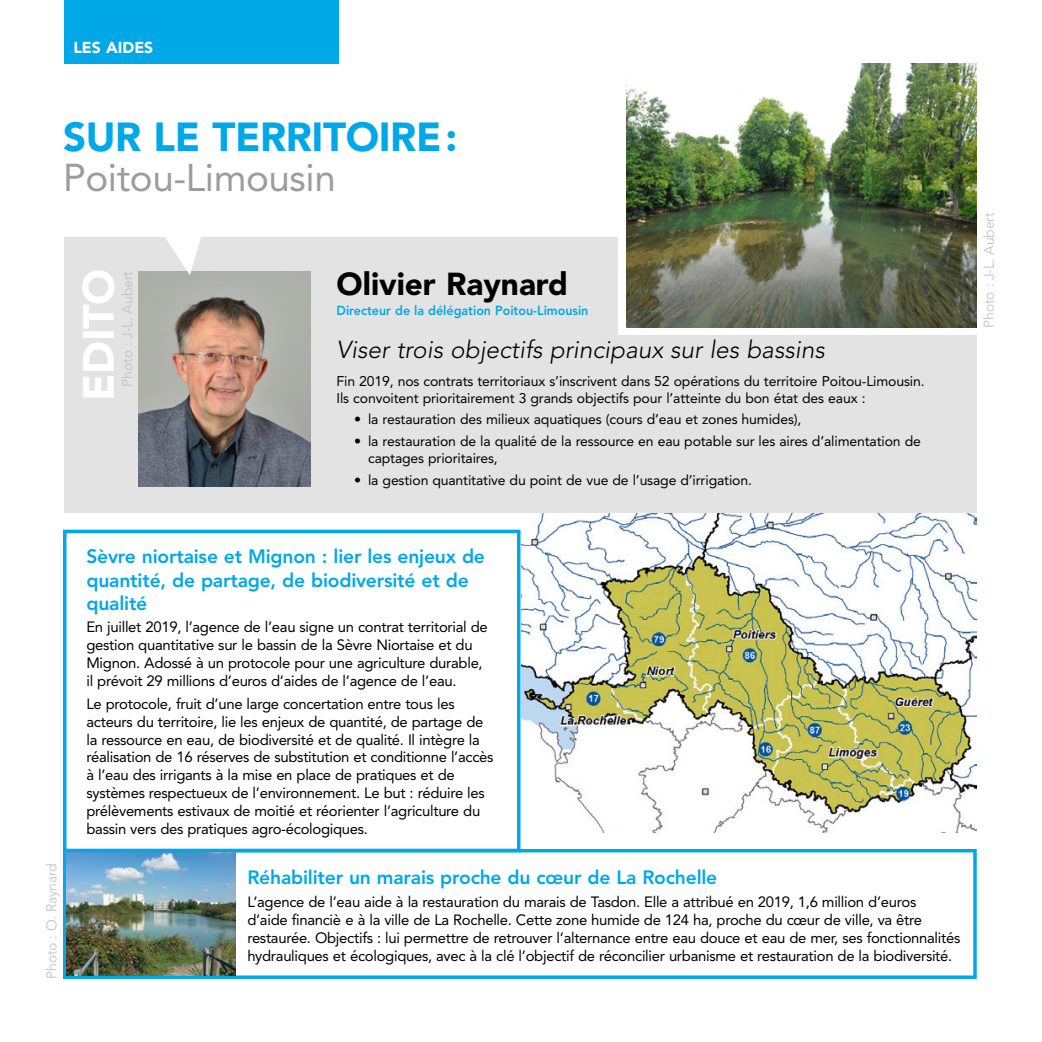
<style>
.page{position:relative;width:1042px;height:1042px;background:#fff}
.page>*{position:absolute;margin:0;border:0;box-sizing:border-box;transform-origin:0 0}
.t1{font:900 43.4px "Avenir LT Std";letter-spacing:-.01em;color:#fff}
.t2{font:900 40.25px "Avenir LT Std";letter-spacing:-.01em;color:#00a8e7}
.t3{font:38.5px "Avenir LT Std";letter-spacing:-.01em;color:#9c9c9c}
.t4{font:900 31.5px "Avenir LT Std";color:#000}
.t5{font:italic 300 24.5px "Avenir LT Std";color:#000}
.t6{font:800 19.25px/23.1px "Avenir LT Std";letter-spacing:-.01em;color:#00a8e7}
.t7{font:900 15.75px "Avenir LT Std";color:#fff}
.t8{font:14.88px/17.8px "Avenir LT Std";letter-spacing:-.02em;color:#000}
.t9{font:14px/16.8px "Avenir LT Std";letter-spacing:-.01em;color:#000}
.t10{font:300 14px "Avenir LT Std";letter-spacing:-.01em;color:#bfbfbf}
.t11{font:800 13.12px "Avenir LT Std";color:#00a8e7;scale:.95 1}
</style>
<div class="page">
<div style="left:64px;top:0;width:275px;height:63px;background:#00a8e7"></div>
<div style="left:64px;top:336px;width:913px;height:177px;background:#e3e3e3"></div>
<div style="left:64px;top:237px;width:554px;height:276px;background:#e3e3e3"></div>
<img style="left:139px;top:271px;width:171px;height:216px">
<img style="left:521px;top:513px;width:456px;height:319px">
<img style="left:627px;top:63px;width:350px;height:265px">
<svg style="left:164px;top:237px;width:38px;height:38px"></svg>
<svg style="left:63px;top:849px;width:914px;height:130px"></svg>
<svg style="left:63px;top:530px;width:457px;height:322px"></svg>
<img style="left:67px;top:852px;width:168px;height:124px">
<p class="t7" style="left:73px;top:38px;width:81px">LES AIDES</p>
<h2 class="t2" style="left:63px;top:112px;width:396px">SUR LE TERRITOIRE :</h2>
<h3 class="t3" style="left:63px;top:155px;width:274px">Poitou-Limousin</h3>
<h1 class="t1" style="left:72px;top:401px;width:134px;rotate:-90deg">EDITO</h1>
<p class="t10" style="left:119px;top:386px;width:117px;rotate:-90deg">Photo : J-L. Aubert</p>
<h3 class="t4" style="left:337px;top:265px;width:233px">Olivier Raynard</h3>
<p class="t11" style="left:337px;top:302px;width:267px">Directeur de la délégation Poitou-Limousin</p>
<h3 class="t5" style="left:337px;top:335px;width:490px">Viser trois objectifs principaux sur les bassins</h3>
<p class="t9" style="left:337px;top:373px;width:589px">Fin 2019, nos contrats territoriaux s’inscrivent dans 52 opérations du territoire Poitou-Limousin.<br>Ils convoitent prioritairement 3 grands objectifs pour l’atteinte du bon état des eaux :</p>
<p class="t9" style="left:354px;top:411px;width:449px">• la restauration des milieux aquatiques (cours d’eau et zones humides),</p>
<p class="t9" style="left:368px;top:433px;width:554px;text-indent:-14px">• la restauration de la qualité de la ressource en eau potable sur les aires d’alimentation de captages prioritaires,</p>
<p class="t9" style="left:354px;top:471px;width:399px">• la gestion quantitative du point de vue de l’usage d’irrigation.</p>
<p class="t10" style="left:981px;top:328px;width:117px;rotate:-90deg">Photo : J-L. Aubert</p>
<p class="t10" style="left:43px;top:979px;width:117px;rotate:-90deg">Photo : O. Raynard</p>
<p class="t6" style="left:86px;top:545px;width:400px">Sèvre niortaise et Mignon : lier les enjeux de quantité, de partage, de biodiversité et de qualité</p>
<p class="t8" style="left:86px;top:618px;width:403px">En juillet 2019, l’agence de l’eau signe un contrat territorial de gestion quantitative sur le bassin de la Sèvre Niortaise et du Mignon. Adossé à un protocole pour une agriculture durable, il prévoit 29 millions d’euros d’aides de l’agence de l’eau.</p>
<p class="t8" style="left:86px;top:695px;width:409px">Le protocole, fruit d’une large concertation entre tous les acteurs du territoire, lie les enjeux de quantité, de partage de la ressource en eau, de biodiversité et de qualité. Il intègre la réalisation de 16 réserves de substitution et conditionne l’accès à l’eau des irrigants à la mise en place de pratiques et de systèmes respectueux de l’environnement. Le but : réduire les prélèvements estivaux de moitié et réorienter l’agriculture du bassin vers des pratiques agro-écologiques.</p>
<p class="t6" style="left:247px;top:866px;width:471px">Réhabiliter un marais proche du cœur de La Rochelle</p>
<p class="t8" style="left:247px;top:893px;width:714px">L’agence de l’eau aide à la restauration du marais de Tasdon. Elle a attribué en 2019, 1,6 million d’euros d’aide financiè e à la ville de La Rochelle. Cette zone humide de 124 ha, proche du cœur de ville, va être restaurée. Objectifs : lui permettre de retrouver l’alternance entre eau douce et eau de mer, ses fonctionnalités hydrauliques et écologiques, avec à la clé l’objectif de réconcilier urbanisme et restauration de la biodiversité.</p>
</div>
